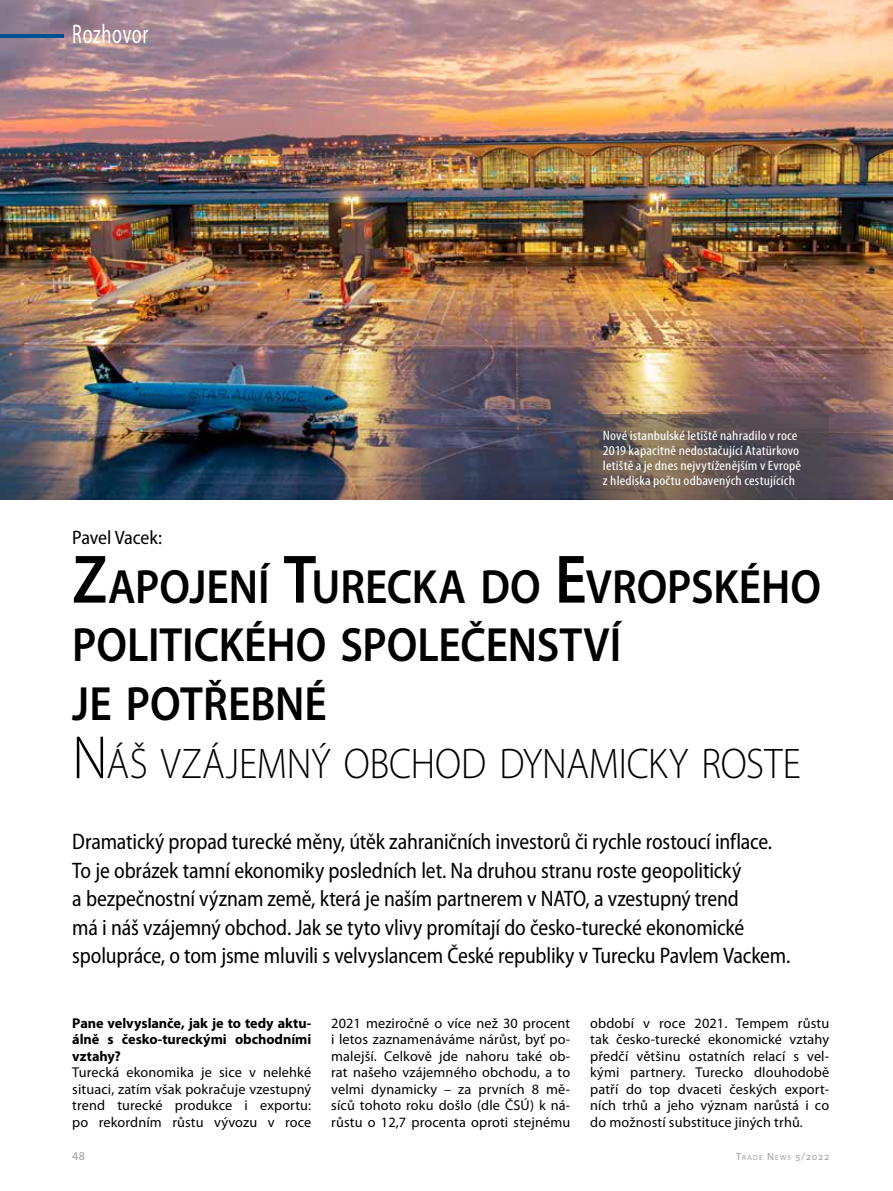
<style>
.page{position:relative;width:893px;height:1191px;background:#fff}
.page>*{position:absolute;margin:0;border:0;box-sizing:border-box;transform-origin:0 0}
.t1{font:600 48.3px/58.5px "Myriad Pro";letter-spacing:-.005em;color:#000;scale:.9 1}
.t2{font:300 43.05px "Myriad Pro";letter-spacing:-.005em;color:#000;scale:.9 1}
.t3{font:27px "Myriad Pro";letter-spacing:.04em;color:#fff;scale:.67 1}
.t4{font:semi-condensed 22.5px/28.5px "Myriad Pro";letter-spacing:-.01em;color:#000;scale:.95 1}
.t5{font:semi-condensed 19.5px "Myriad Pro";letter-spacing:-.01em;color:#000}
.t6{font:14.25px/16.5px "Myriad Pro";letter-spacing:.01em;color:#000;text-align:justify}
.t7{font:700 14.25px/16.5px "Myriad Pro";letter-spacing:-.005em;color:#000;text-align:justify}
.t8{font:condensed 13.5px/15px "Myriad Pro";letter-spacing:.01em;color:#fff;scale:1.15 1}
.t9{font:12px "Myriad Pro";color:#9d9d9c}
.t10{font:7.35px "Myriad Pro";letter-spacing:.165em;color:#9d9d9c}
.s1{font-size:69px}
.s2{font-size:61.5px}
.s3{font-size:10.5px}
</style>
<div class="page">
<img style="left:0;top:0;width:893px;height:500px">
<hr style="left:0;top:34px;width:64px;height:3px;background:#005094">
<svg style="left:590px;top:414px;width:239px;height:86px;background:#625653"></svg>
<h3 class="t3" style="left:72px;top:17px;width:115px">Rozhovor</h3>
<p class="t8" style="left:603px;top:427px;width:174px">Nové istanbulské letiště nahradilo v roce 2019 kapacitně nedostačující Atatürkovo letiště a je dnes nejvytíženějším v Evropě z hlediska počtu odbavených cestujících</p>
<h3 class="t5" style="left:72px;top:525px;width:91px">Pavel Vacek:</h3>
<h1 class="t1" style="left:72px;top:556px;width:833px"><span class="s1">Z</span>APOJENÍ <span class="s1">T</span>URECKA DO <span class="s1">E</span>VROPSKÉHO<br>POLITICKÉHO SPOLEČENSTVÍ<br>JE POTŘEBNÉ</h1>
<h2 class="t2" style="left:72px;top:738px;width:811px"><span class="s2">N</span>ÁŠ VZÁJEMNÝ OBCHOD DYNAMICKY ROSTE</h2>
<p class="t4" style="left:72px;top:827px;width:758px">Dramatický propad turecké měny, útěk zahraničních investorů či rychle rostoucí inflace.<br>To je obrázek tamní ekonomiky posledních let. Na druhou stranu roste geopolitický<br>a bezpečnostní význam země, která je naším partnerem v NATO, a vzestupný trend<br>má i náš vzájemný obchod. Jak se tyto vlivy promítají do česko-turecké ekonomické spolupráce, o tom jsme mluvili s velvyslancem České republiky v Turecku Pavlem Vackem.</p>
<p class="t7" style="left:72px;top:1014px;width:240px">Pane velvyslanče, jak je to tedy aktu&shy;álně s česko-tureckými obchodními vztahy?</p>
<p class="t6" style="left:72px;top:1064px;width:240px">Turecká ekonomika je sice v nelehké situaci, zatím však pokračuje vzestupný trend turecké produkce i exportu: po rekordním růstu vývozu v roce</p>
<p class="t6" style="left:331px;top:1014px;width:240px">2021 meziročně o více než 30 procent i letos zaznamenáváme nárůst, byť po&shy;malejší. Celkově jde nahoru také ob&shy;rat našeho vzájemného obchodu, a to velmi dynamicky – za prvních 8 mě&shy;síců tohoto roku došlo (dle ČSÚ) k ná&shy;růstu o 12,7 procenta oproti stejnému</p>
<p class="t6" style="left:590px;top:1014px;width:240px">období v roce 2021. Tempem růstu tak česko-turecké ekonomické vztahy předčí většinu ostatních relací s vel&shy;kými partnery. Turecko dlouhodobě patří do top dvaceti českých export&shy;ních trhů a jeho význam narůstá i co do možností substituce jiných trhů.</p>
<p class="t9" style="left:72px;top:1148px;width:14px">48</p>
<p class="t10" style="left:736px;top:1153px;width:94px"><span class="s3">T</span>RADE <span class="s3">N</span>EWS <span class="s3">5/2022</span></p>
</div>
